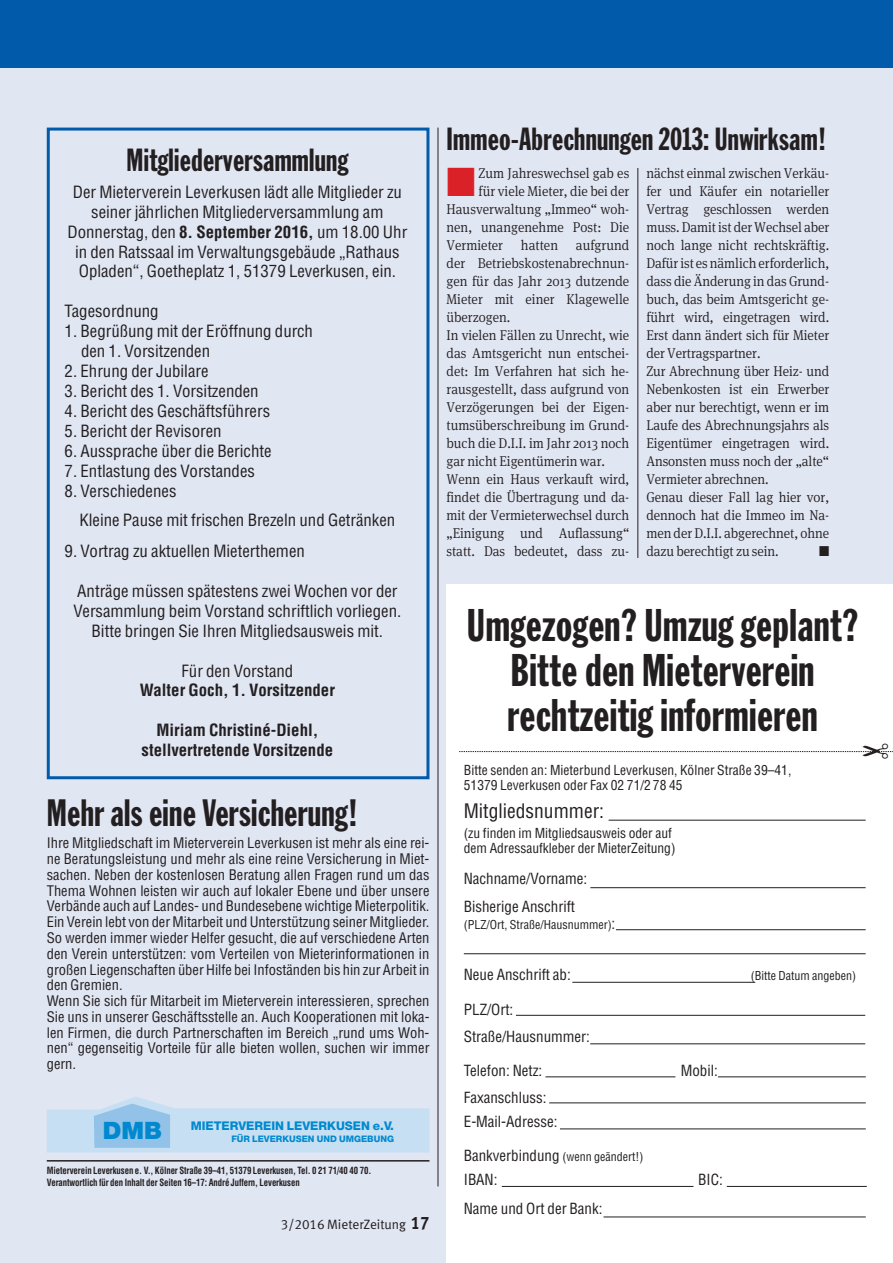
<style>
.page{position:relative;width:893px;height:1263px;background:#e1e6f3}
.page>*{position:absolute;margin:0;border:0;box-sizing:border-box;transform-origin:0 0}
.t1{font:45px/45px "Franklin Gothic Extra Cond";letter-spacing:.01em;color:#231f20;text-align:center}
.t2{font:37.5px "Franklin Gothic Extra Cond";letter-spacing:.01em;color:#231f20}
.t3{font:31.5px "Franklin Gothic Extra Cond";letter-spacing:.01em;color:#231f20}
.t4{font:condensed 19.5px "Helvetica";color:#231f20}
.t5{font:condensed 16.5px/20px "Helvetica";color:#231f20;text-align:center}
.t6{font:700 condensed 16.5px/20px "Helvetica";color:#231f20;text-align:center}
.t7{font:condensed 15px/27.6px "Helvetica";color:#231f20}
.t8{font:300 14.25px/18px "Meta Serif OT";letter-spacing:-.005em;color:#231f20;scale:.94 1}
.t9{font:condensed 14.25px/15.8px "Helvetica";color:#231f20}
.t10{font:14.25px "Zapf Dingbats";color:#231f20;scale:.94 1}
.t11{font:condensed 13.5px/14.4px "Helvetica";color:#231f20}
.t12{font:13.5px "VZ Meta LF";color:#231f20}
.t13{font:condensed 12px "Helvetica";color:#231f20}
.t14{font:800 12px "Helvetica Neue";color:#0089cf}
.t15{font:700 condensed 9.75px/11.4px "Helvetica";letter-spacing:-.01em;color:#231f20;scale:.9 1}
.t16{font:800 9px "Helvetica Neue";color:#0089cf}
.s1{font-weight:700}
.s2{font-weight:900;font-size:24px}
.s3{font-weight:700;font-size:18px}
.s4{color:#db2128}
.s5{font-size:15px}
</style>
<div class="page">
<div style="left:0;top:0;width:893px;height:67px;background:#015aaa"></div>
<svg style="left:47px;top:1097px;width:382px;height:55px"></svg>
<hr style="left:47px;top:1160px;width:382px;height:1px;background:#231f20">
<hr style="left:438px;top:128px;width:1px;height:1058px;background:#231f20">
<hr style="left:638px;top:168px;width:1px;height:390px;background:#231f20">
<div style="left:446px;top:584px;width:447px;height:679px;background:#fff"></div>
<hr style="left:609px;top:820px;width:257px;height:1px;background:#231f20">
<hr style="left:590px;top:887px;width:276px;height:1px;background:#231f20">
<hr style="left:616px;top:929px;width:250px;height:1px;background:#231f20">
<hr style="left:464px;top:953px;width:402px;height:1px;background:#231f20">
<hr style="left:572px;top:982px;width:183px;height:1px;background:#231f20">
<hr style="left:516px;top:1015px;width:349px;height:1px;background:#231f20">
<hr style="left:590px;top:1043px;width:275px;height:1px;background:#231f20">
<hr style="left:545px;top:1076px;width:130px;height:1px;background:#231f20">
<hr style="left:718px;top:1076px;width:148px;height:1px;background:#231f20">
<hr style="left:549px;top:1102px;width:317px;height:1px;background:#231f20">
<hr style="left:560px;top:1129px;width:306px;height:1px;background:#231f20">
<hr style="left:502px;top:1186px;width:191px;height:1px;background:#231f20">
<hr style="left:727px;top:1186px;width:140px;height:1px;background:#231f20">
<hr style="left:603px;top:1217px;width:263px;height:1px;background:#231f20">
<div style="left:47px;top:128px;width:382px;height:651px;border:3px solid #015aaa"></div>
<svg style="left:459px;top:751px;width:434px;height:2px"></svg>
<h3 class="t3" style="left:127px;top:149px;width:223px">Mitgliederversammlung</h3>
<p class="t5" style="left:68px;top:182px;width:341px">Der Mieterverein Leverkusen lädt alle Mitglieder zu seiner jährlichen Mitgliederversammlung am Donnerstag, den <span class="s1">8. September 2016,</span> um 18.00 Uhr in den Ratssaal im Verwaltungsgebäude „Rathaus Opladen“, Goetheplatz 1, 51379 Leverkusen, ein.</p>
<p class="t5" style="left:65px;top:302px;width:96px">Tagesordnung</p>
<p class="t5" style="left:81px;top:322px;width:233px;text-align:left;text-indent:-16px">1. Begrüßung mit der Eröffnung durch den 1. Vorsitzenden</p>
<p class="t5" style="left:65px;top:362px;width:145px">2. Ehrung der Jubilare</p>
<p class="t5" style="left:65px;top:381px;width:196px">3. Bericht des 1. Vorsitzenden</p>
<p class="t5" style="left:65px;top:401px;width:207px">4. Bericht des Geschäftsführers</p>
<p class="t5" style="left:65px;top:421px;width:158px">5. Bericht der Revisoren</p>
<p class="t5" style="left:65px;top:441px;width:208px">6. Aussprache über die Berichte</p>
<p class="t5" style="left:65px;top:461px;width:192px">7. Entlastung des Vorstandes</p>
<p class="t5" style="left:79px;top:476px;width:317px;line-height:29.4px;text-align:left;text-indent:-15px">8. Verschiedenes<br>Kleine Pause mit frischen Brezeln und Getränken</p>
<p class="t5" style="left:65px;top:541px;width:242px">9. Vortrag zu aktuellen Mieterthemen</p>
<p class="t5" style="left:73px;top:581px;width:329px">Anträge müssen spätestens zwei Wochen vor der<br>Versammlung beim Vorstand schriftlich vorliegen.<br>Bitte bringen Sie Ihren Mitgliedsausweis mit.</p>
<p class="t5" style="left:181px;top:661px;width:113px">Für den Vorstand</p>
<p class="t6" style="left:140px;top:681px;width:197px">Walter Goch, 1. Vorsitzender</p>
<p class="t6" style="left:142px;top:721px;width:193px">Miriam Christiné-Diehl, stellvertretende Vorsitzende</p>
<h2 class="t2" style="left:47px;top:800px;width:313px">Mehr als eine Versicherung!</h2>
<p class="t9" style="left:47px;top:836px;width:384px">Ihre Mitgliedschaft im Mieterverein Leverkusen ist mehr als eine rei&shy;ne Beratungsleistung und mehr als eine reine Versicherung in Miet&shy;sachen. Neben der kostenlosen Beratung allen Fragen rund um das Thema Wohnen leisten wir auch auf lokaler Ebene und über unsere Verbände auch auf Landes- und Bundesebene wichtige Mieterpolitik.<br>Ein Verein lebt von der Mitarbeit und Unterstützung seiner Mitglieder.<br>So werden immer wieder Helfer gesucht, die auf verschiedene Arten den Verein unterstützen: vom Verteilen von Mieterinformationen in großen Liegenschaften über Hilfe bei Infoständen bis hin zur Arbeit in den Gremien.<br>Wenn Sie sich für Mitarbeit im Mieterverein interessieren, sprechen Sie uns in unserer Geschäftsstelle an. Auch Kooperationen mit loka&shy;len Firmen, die durch Partnerschaften im Bereich „rund ums Woh&shy;nen“ gegenseitig Vorteile für alle bieten wollen, suchen wir immer gern.</p>
<p class="t14" style="left:103px;top:1121px;width:293px"><span class="s2">DMB</span> MIETERVEREIN LEVERKUSEN e.V.</p>
<p class="t16" style="left:231px;top:1136px;width:164px">FÜR LEVERKUSEN UND UMGEBUNG</p>
<p class="t15" style="left:47px;top:1165px;width:362px">Mieterverein Leverkusen e. V., Kölner Straße 39–41, 51379 Leverkusen, Tel. 0 21 71/40 40 70.<br>Verantwortlich für den Inhalt der Seiten 16–17: André Juffern, Leverkusen</p>
<p class="t12" style="left:281px;top:1216px;width:150px">3/2016 MieterZeitung <span class="s3">17</span></p>
<h3 class="t3" style="left:446px;top:128px;width:381px">Immeo-Abrechnungen 2013: Unwirksam!</h3>
<p class="t8" style="left:446px;top:165px;width:196px"><span class="s4">■</span> Zum Jahreswechsel gab es</p>
<p class="t8" style="left:646px;top:165px;width:196px">nächst einmal zwischen Verkäu&shy;fer und Käufer ein notarieller<br>Vertrag geschlossen werden muss.Damitist derWechsel aber noch lange nicht rechtskräftig.<br>Dafürist es nämlich erforderlich, dass die Änderung in das Grund&shy;buch, das beim Amtsgericht ge&shy;führt wird, eingetragen wird.<br>Erst dann ändert sich für Mieter der Vertragspartner.<br>Zur Abrechnung über Heiz- und<br>Nebenkosten ist ein Erwerber aber nur berechtigt, wenn er im<br>Laufe des Abrechnungsjahrs als<br>Eigentümer eingetragen wird.<br>Ansonsten muss noch der „alte“<br>Vermieter abrechnen.<br>Genau dieser Fall lag hier vor, dennoch hat die Immeo im Na&shy;men der D.I.I. abgerechnet, ohne dazu berechtigt zu sein.</p>
<p class="t8" style="left:479px;top:183px;width:162px">für viele Mieter, die bei der</p>
<p class="t8" style="left:446px;top:201px;width:196px">Hausverwaltung „Immeo“ woh-</p>
<p class="t8" style="left:446px;top:219px;width:196px">nen, unangenehme Post: Die</p>
<p class="t8" style="left:446px;top:237px;width:196px">Vermieter hatten aufgrund</p>
<p class="t8" style="left:446px;top:255px;width:196px">der Betriebskostenabrechnun-</p>
<p class="t8" style="left:446px;top:273px;width:196px">gen für das Jahr 2013 dutzende</p>
<p class="t8" style="left:446px;top:291px;width:196px">Mieter mit einer Klagewelle</p>
<p class="t8" style="left:446px;top:309px;width:70px">überzogen.</p>
<p class="t8" style="left:446px;top:327px;width:196px">In vielen Fällen zu Unrecht, wie</p>
<p class="t8" style="left:446px;top:345px;width:196px">das Amtsgericht nun entschei-</p>
<p class="t8" style="left:446px;top:363px;width:196px">det: Im Verfahren hat sich he-</p>
<p class="t8" style="left:446px;top:381px;width:196px">rausgestellt, dass aufgrund von</p>
<p class="t8" style="left:446px;top:399px;width:196px">Verzögerungen bei der Eigen-</p>
<p class="t8" style="left:446px;top:417px;width:196px">tumsüberschreibung im Grund-</p>
<p class="t8" style="left:446px;top:435px;width:196px">buch die D.I.I. im Jahr 2013 noch</p>
<p class="t8" style="left:446px;top:453px;width:170px">gar nicht Eigentümerin war.</p>
<p class="t8" style="left:446px;top:471px;width:196px">Wenn ein Haus verkauft wird,</p>
<p class="t8" style="left:446px;top:489px;width:196px">findet die Übertragung und da-</p>
<p class="t8" style="left:446px;top:507px;width:196px">mit der Vermieterwechsel durch</p>
<p class="t8" style="left:446px;top:525px;width:196px">„Einigung und Auflassung“</p>
<p class="t8" style="left:446px;top:543px;width:196px">statt. Das bedeutet, dass zu-</p>
<p class="t10" style="left:819px;top:543px;width:12px">■</p>
<h1 class="t1" style="left:467px;top:606px;width:393px">Umgezogen? Umzug geplant?<br>Bitte den Mieterverein rechtzeitig informieren</h1>
<p class="t11" style="left:464px;top:763px;width:329px">Bitte senden an: Mieterbund Leverkusen, Kölner Straße 39–41,<br>51379 Leverkusen oder Fax 02 71/2 78 45</p>
<h3 class="t4" style="left:464px;top:800px;width:142px">Mitgliedsnummer:</h3>
<p class="t11" style="left:464px;top:826px;width:213px;line-height:15px">(zu finden im Mitgliedsausweis oder auf dem Adressaufkleber der MieterZeitung)</p>
<p class="t7" style="left:464px;top:865px;width:125px">Nachname/Vorname:<br>Bisherige Anschrift</p>
<p class="t13" style="left:464px;top:918px;width:153px">(PLZ/Ort, Straße/Hausnummer)<span class="s5">:</span></p>
<p class="t7" style="left:464px;top:961px;width:108px">Neue Anschrift ab:</p>
<p class="t13" style="left:751px;top:969px;width:107px">(Bitte Datum angeben)</p>
<p class="t7" style="left:464px;top:996px;width:128px">PLZ/Ort:<br>Straße/Hausnummer:</p>
<p class="t7" style="left:464px;top:1057px;width:80px">Telefon: Netz:</p>
<p class="t7" style="left:681px;top:1057px;width:39px">Mobil:</p>
<p class="t7" style="left:464px;top:1085px;width:95px;line-height:24px">Faxanschluss:<br>E-Mail-Adresse:</p>
<p class="t13" style="left:464px;top:1149px;width:181px"><span class="s5">Bankverbindung</span> (wenn geändert!)</p>
<p class="t7" style="left:464px;top:1166px;width:35px">IBAN:</p>
<p class="t7" style="left:698px;top:1166px;width:26px">BIC:</p>
<p class="t7" style="left:464px;top:1195px;width:140px">Name und Ort der Bank:</p>
</div>
